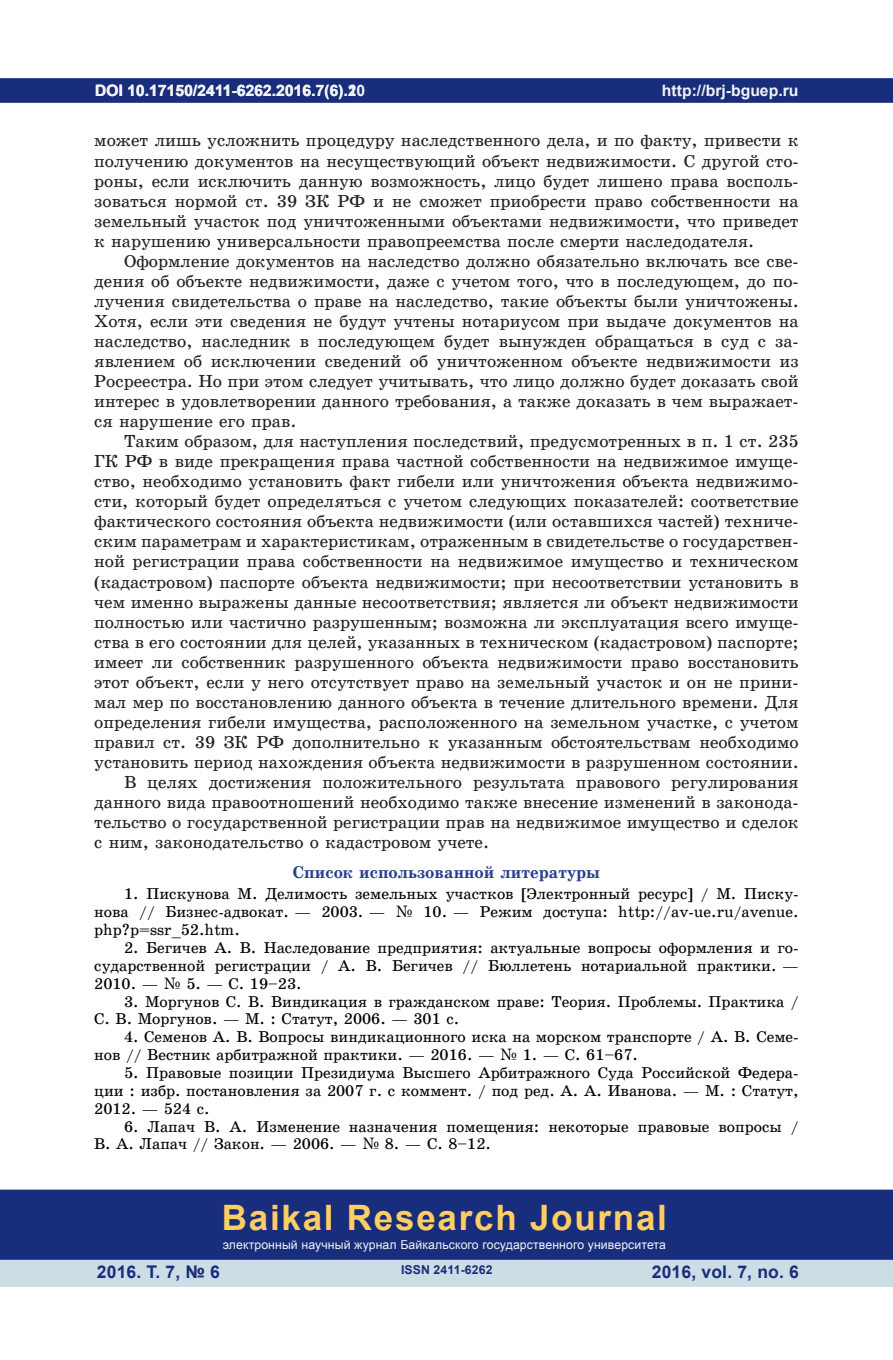
<style>
.page{position:relative;width:893px;height:1360px;background:#fff}
.page>*{position:absolute;margin:0;border:0;box-sizing:border-box;transform-origin:0 0}
.t1{font:700 35px "Arial";letter-spacing:.05em;color:#fecd64}
.t2{font:17.5px/20.1px "School Book C";color:#231f20;text-align:justify}
.t3{font:700 17.5px "Arial";letter-spacing:.01em;color:#182d7c}
.t4{font:17.15px "School Book C Bold";color:#253f8e}
.t5{font:15.75px/17.8px "School Book C";color:#000;text-align:justify}
.t6{font:700 15.75px "Arial";color:#f2f3f4}
.t7{font:12.25px "Arial";letter-spacing:.01em;color:#f2f3f4}
.t8{font:700 12.25px "Arial";letter-spacing:.01em;color:#182d7c}
.s1{font-family:"Century Schoolbook"}
</style>
<div class="page">
<div style="left:0;top:78px;width:893px;height:25px;background:#182d7c;border:2px solid #182d7c"></div>
<div style="left:0;top:1258px;width:893px;height:28px;background:#cddde6"></div>
<div style="left:0;top:1189px;width:893px;height:70px;background:#182d7c;border:2px solid #182d7c"></div>
<p class="t6" style="left:95px;top:79px;width:263px">DOI 10.17150/2411-6262.2016.7(6).1</p>
<p class="t2" style="left:94px;top:131px;width:706px">может лишь усложнить процедуру наследственного дела, и по факту, привести к получению документов на несуществующий объект недвижимости. С другой сто&shy;роны, если исключить данную возможность, лицо будет лишено права восполь&shy;зоваться нормой ст. 39 ЗК РФ и не сможет приобрести право собственности на земельный участок под уничтоженными объектами недвижимости, что приведет к нарушению универсальности правопреемства после смерти наследодателя.</p>
<p class="t2" style="left:94px;top:251px;width:706px;text-indent:30px">Оформление документов на наследство должно обязательно включать все све&shy;дения об объекте недвижимости, даже с учетом того, что в последующем, до по&shy;лучения свидетельства о праве на наследство, такие объекты были уничтожены.<br>Хотя, если эти сведения не будут учтены нотариусом при выдаче документов на наследство, наследник в последующем будет вынужден обращаться в суд с за&shy;явлением об исключении сведений об уничтоженном объекте недвижимости из Росреестра. Но при этом следует учитывать, что лицо должно будет доказать свой интерес в удовлетворении данного требования, а также доказать в чем выражает&shy;ся нарушение его прав.</p>
<p class="t2" style="left:124px;top:431px;width:676px">Таким образом, для наступления последствий, предусмотренных в п. 1 ст. 235</p>
<p class="t2" style="left:94px;top:451px;width:706px">ГК РФ в виде прекращения права частной собственности на недвижимое имуще-</p>
<p class="t2" style="left:94px;top:471px;width:706px">ство, необходимо установить факт гибели или уничтожения объекта недвижимо-</p>
<p class="t2" style="left:94px;top:491px;width:706px">сти, который будет определяться с учетом следующих показателей: соответствие</p>
<p class="t2" style="left:94px;top:511px;width:706px">фактического состояния объекта недвижимости (или оставшихся частей) техниче-</p>
<p class="t2" style="left:94px;top:531px;width:706px">ским параметрам и характеристикам, отраженным в свидетельстве о государствен-</p>
<p class="t2" style="left:94px;top:551px;width:706px">ной регистрации права собственности на недвижимое имущество и техническом</p>
<p class="t2" style="left:94px;top:571px;width:706px">(кадастровом) паспорте объекта недвижимости; при несоответствии установить в</p>
<p class="t2" style="left:94px;top:591px;width:706px">чем именно выражены данные несоответствия; является ли объект недвижимости</p>
<p class="t2" style="left:94px;top:612px;width:706px">полностью или частично разрушенным; возможна ли эксплуатация всего имуще-</p>
<p class="t2" style="left:94px;top:632px;width:706px">ства в его состоянии для целей, указанных в техническом (кадастровом) паспорте;</p>
<p class="t2" style="left:94px;top:652px;width:706px">имеет ли собственник разрушенного объекта недвижимости право восстановить</p>
<p class="t2" style="left:94px;top:672px;width:706px">этот объект, если у него отсутствует право на земельный участок и он не прини-</p>
<p class="t2" style="left:94px;top:692px;width:706px">мал мер по восстановлению данного объекта в течение длительного времени. Для</p>
<p class="t2" style="left:94px;top:712px;width:706px">определения гибели имущества, расположенного на земельном участке, с учетом</p>
<p class="t2" style="left:94px;top:732px;width:706px">правил ст. 39 ЗК РФ дополнительно к указанным обстоятельствам необходимо</p>
<p class="t2" style="left:94px;top:752px;width:706px">установить период нахождения объекта недвижимости в разрушенном состоянии.</p>
<p class="t2" style="left:124px;top:772px;width:676px">В целях достижения положительного результата правового регулирования</p>
<p class="t2" style="left:94px;top:792px;width:706px">данного вида правоотношений необходимо также внесение изменений в законода-</p>
<p class="t2" style="left:94px;top:812px;width:706px">тельство о государственной регистрации прав на недвижимое имущество и сделок</p>
<p class="t2" style="left:94px;top:832px;width:396px">с ним, законодательство о кадастровом учете.</p>
<p class="t4" style="left:293px;top:862px;width:309px">Список использованной литературы</p>
<p class="t5" style="left:94px;top:885px;width:706px;text-indent:30px">1. Пискунова М. Делимость земельных участков [Электронный ресурс] / М. Писку&shy;нова // Бизнес-адвокат. — 2003. — <span class="s1">№</span> 10. — Режим доступа: http://av-ue.ru/avenue. php?p=ssr_52.htm.</p>
<p class="t5" style="left:94px;top:938px;width:706px;text-indent:30px">2. Бегичев А. В. Наследование предприятия: актуальные вопросы оформления и го&shy;сударственной регистрации / А. В. Бегичев // Бюллетень нотариальной практики. — 2010. — <span class="s1">№</span> 5. — С. 19–23.</p>
<p class="t5" style="left:94px;top:992px;width:706px;text-indent:30px">3. Моргунов С. В. Виндикация в гражданском праве: Теория. Проблемы. Практика /<br>С. В. Моргунов. — М. : Статут, 2006. — 301 с.</p>
<p class="t5" style="left:94px;top:1028px;width:706px;text-indent:30px">4. Семенов А. В. Вопросы виндикационного иска на морском транспорте / А. В. Семе&shy;нов // Вестник арбитражной практики. — 2016. — <span class="s1">№</span> 1. — С. 61–67.</p>
<p class="t5" style="left:94px;top:1063px;width:706px;text-indent:30px">5. Правовые позиции Президиума Высшего Арбитражного Суда Российской Федера&shy;ции : избр. постановления за 2007 г. с коммент. / под ред. А. А. Иванова. — М. : Статут, 2012. — 524 с.</p>
<p class="t5" style="left:94px;top:1117px;width:706px;text-indent:30px">6. Лапач В. А. Изменение назначения помещения: некоторые правовые вопросы /<br>В. А. Лапач // Закон. — 2006. — <span class="s1">№</span> 8. — С. 8–12.</p>
<p class="t6" style="left:662px;top:79px;width:138px">http://brj-bguep.ru</p>
<p class="t6" style="left:348px;top:79px;width:19px">20</p>
<h1 class="t1" style="left:222px;top:1193px;width:447px">Baikal Research Journal</h1>
<p class="t7" style="left:223px;top:1236px;width:445px">электронный научный журнал Байкальского государственного университета</p>
<p class="t3" style="left:97px;top:1259px;width:125px">2016. Т. 7, № 6</p>
<p class="t3" style="left:652px;top:1259px;width:149px">2016, vol. 7, no. 6</p>
<p class="t8" style="left:401px;top:1261px;width:93px">ISSN 2411-6262</p>
</div>
